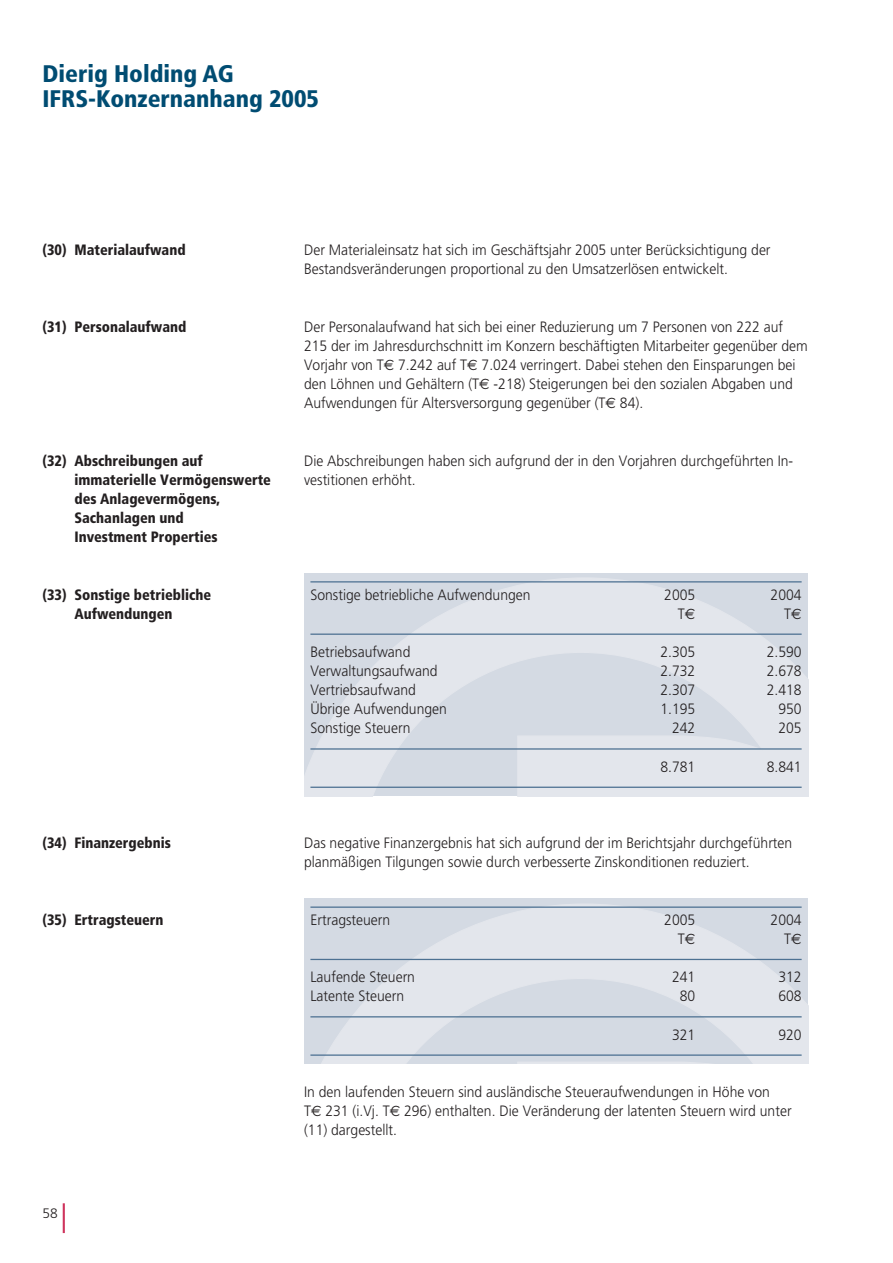
<style>
.page{position:relative;width:893px;height:1263px;background:#fff}
.page>*{position:absolute;margin:0;border:0;box-sizing:border-box;transform-origin:0 0}
.t1{font:900 condensed 24px/25.5px "Frutiger";color:#004c72}
.t2{font:300 15px/19.2px "Frutiger";color:#231f20;scale:.93 1}
.t3{font:900 condensed 15px/19.2px "Frutiger";color:#231f20;scale:.96 1}
.t4{font:300 13.65px "Frutiger";color:#231f20}
.s1{font-family:"Euro Sans";font-weight:400}
</style>
<div class="page">
<div style="left:304px;top:898px;width:504px;height:165px;background:#d4dae3"></div>
<svg style="left:310px;top:904px;width:498px;height:159px"></svg>
<svg style="left:304px;top:577px;width:504px;height:219px;background:#dbe0e7"></svg>
<hr style="left:63px;top:1203px;width:2px;height:30px;background:#cf345d">
<hr style="left:310px;top:581px;width:491px;height:2px;background:#4d7192">
<hr style="left:310px;top:634px;width:491px;height:1px;background:#4d7192">
<hr style="left:310px;top:748px;width:491px;height:2px;background:#4d7192">
<hr style="left:310px;top:787px;width:491px;height:1px;background:#4d7192">
<hr style="left:310px;top:907px;width:491px;height:1px;background:#4d7192">
<hr style="left:310px;top:959px;width:491px;height:1px;background:#4d7192">
<hr style="left:310px;top:1016px;width:491px;height:1px;background:#4d7192">
<hr style="left:310px;top:1054px;width:491px;height:2px;background:#4d7192">
<h1 class="t1" style="left:43px;top:63px;width:278px">Dierig Holding AG<br>IFRS-Konzernanhang 2005</h1>
<p class="t3" style="left:43px;top:242px;width:151px">(30) Materialaufwand</p>
<p class="t2" style="left:304px;top:241px;width:503px">Der Materialeinsatz hat sich im Geschäftsjahr 2005 unter Berücksichtigung der<br>Bestandsveränderungen proportional zu den Umsatzerlösen entwickelt.</p>
<p class="t3" style="left:43px;top:318px;width:151px">(31) Personalaufwand</p>
<p class="t2" style="left:304px;top:318px;width:543px">Der Personalaufwand hat sich bei einer Reduzierung um 7 Personen von 222 auf 215 der im Jahresdurchschnitt im Konzern beschäftigten Mitarbeiter gegenüber dem Vorjahr von T<span class="s1">€</span> 7.242 auf T<span class="s1">€</span> 7.024 verringert. Dabei stehen den Einsparungen bei den Löhnen und Gehältern (T<span class="s1">€</span> -218) Steigerungen bei den sozialen Abgaben und Aufwendungen für Altersversorgung gegenüber (T<span class="s1">€</span> 84).</p>
<p class="t3" style="left:74px;top:452px;width:206px;text-indent:-32px">(32) Abschreibungen auf immaterielle Vermögenswerte des Anlagevermögens,<br>Sachanlagen und<br>Investment Properties</p>
<p class="t2" style="left:304px;top:452px;width:527px">Die Abschreibungen haben sich aufgrund der in den Vorjahren durchgeführten In&shy;vestitionen erhöht.</p>
<p class="t3" style="left:43px;top:586px;width:177px;text-align:center">(33) Sonstige betriebliche<br>Aufwendungen</p>
<p class="t2" style="left:310px;top:586px;width:238px">Sonstige betriebliche Aufwendungen</p>
<p class="t2" style="left:664px;top:586px;width:35px">2005</p>
<p class="t2" style="left:770px;top:586px;width:35px">2004</p>
<p class="t2" style="left:678px;top:605px;width:20px">T<span class="s1">€</span></p>
<p class="t2" style="left:784px;top:605px;width:20px">T<span class="s1">€</span></p>
<p class="t2" style="left:310px;top:643px;width:109px">Betriebsaufwand</p>
<p class="t2" style="left:660px;top:643px;width:39px">2.305</p>
<p class="t2" style="left:767px;top:643px;width:39px">2.590</p>
<p class="t2" style="left:310px;top:662px;width:138px">Verwaltungsaufwand</p>
<p class="t2" style="left:660px;top:662px;width:39px">2.732</p>
<p class="t2" style="left:767px;top:662px;width:39px">2.678</p>
<p class="t2" style="left:310px;top:682px;width:115px">Vertriebsaufwand</p>
<p class="t2" style="left:660px;top:682px;width:39px">2.307</p>
<p class="t2" style="left:767px;top:682px;width:39px">2.418</p>
<p class="t2" style="left:310px;top:701px;width:148px">Übrige Aufwendungen</p>
<p class="t2" style="left:660px;top:701px;width:39px">1.195</p>
<p class="t2" style="left:778px;top:701px;width:27px">950</p>
<p class="t2" style="left:310px;top:720px;width:109px">Sonstige Steuern</p>
<p class="t2" style="left:672px;top:720px;width:27px">242</p>
<p class="t2" style="left:778px;top:720px;width:27px">205</p>
<p class="t2" style="left:660px;top:758px;width:39px">8.781</p>
<p class="t2" style="left:767px;top:758px;width:39px">8.841</p>
<p class="t3" style="left:43px;top:835px;width:135px">(34) Finanzergebnis</p>
<p class="t2" style="left:304px;top:835px;width:526px">Das negative Finanzergebnis hat sich aufgrund der im Berichtsjahr durchgeführten planmäßigen Tilgungen sowie durch verbesserte Zinskonditionen reduziert.</p>
<p class="t3" style="left:43px;top:911px;width:128px">(35) Ertragsteuern</p>
<p class="t2" style="left:310px;top:911px;width:87px">Ertragsteuern</p>
<p class="t2" style="left:664px;top:911px;width:35px">2005</p>
<p class="t2" style="left:770px;top:911px;width:35px">2004</p>
<p class="t2" style="left:678px;top:930px;width:20px">T<span class="s1">€</span></p>
<p class="t2" style="left:784px;top:930px;width:20px">T<span class="s1">€</span></p>
<p class="t2" style="left:310px;top:969px;width:114px">Laufende Steuern</p>
<p class="t2" style="left:672px;top:969px;width:27px">241</p>
<p class="t2" style="left:778px;top:969px;width:27px">312</p>
<p class="t2" style="left:310px;top:988px;width:102px">Latente Steuern</p>
<p class="t2" style="left:680px;top:988px;width:18px">80</p>
<p class="t2" style="left:778px;top:988px;width:27px">608</p>
<p class="t2" style="left:672px;top:1026px;width:27px">321</p>
<p class="t2" style="left:778px;top:1026px;width:27px">920</p>
<p class="t4" style="left:43px;top:1208px;width:17px">58</p>
<p class="t2" style="left:304px;top:1083px;width:526px">In den laufenden Steuern sind ausländische Steueraufwendungen in Höhe von<br>T<span class="s1">€</span> 231 (i.Vj. T<span class="s1">€</span> 296) enthalten. Die Veränderung der latenten Steuern wird unter (11) dargestellt.</p>
</div>
